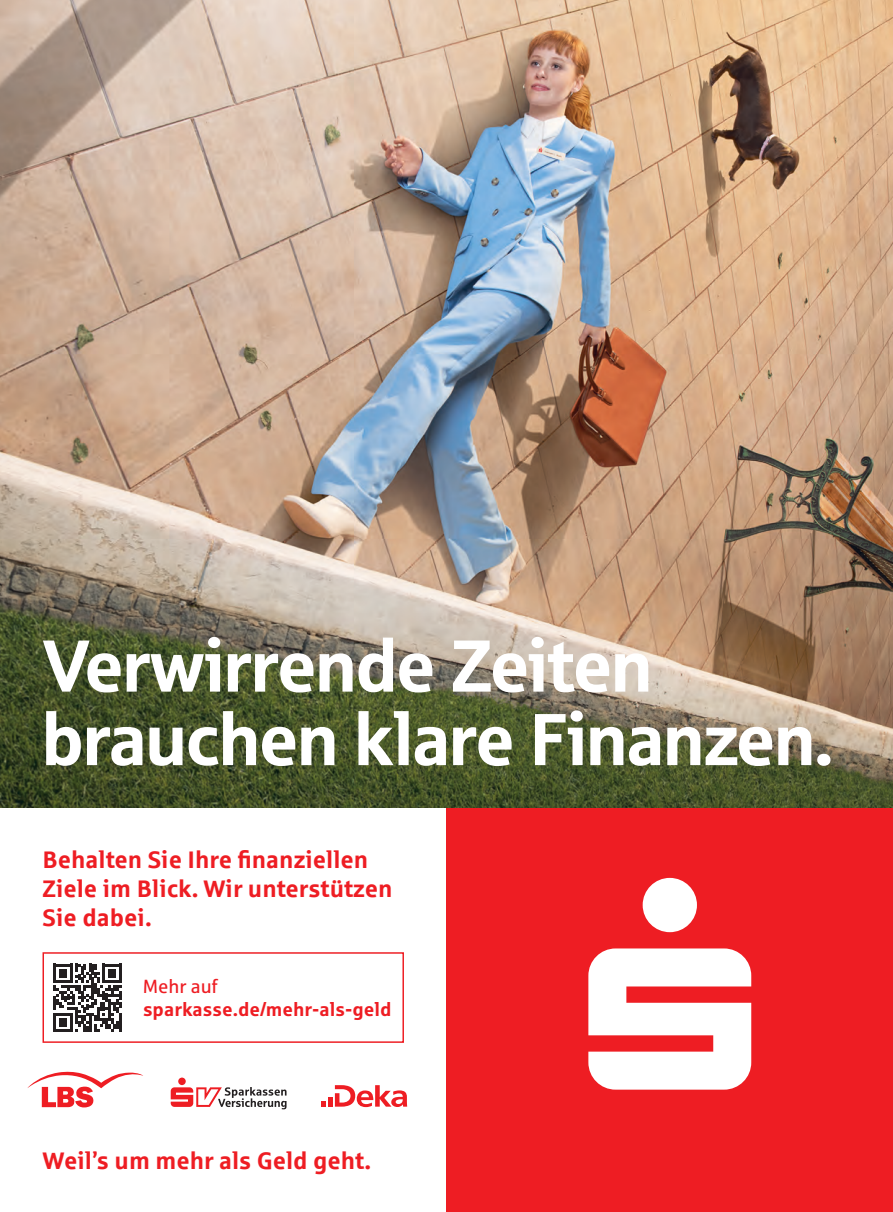
<style>
.page{position:relative;width:893px;height:1212px;background:#fff}
.page>*{position:absolute;margin:0;border:0;box-sizing:border-box;transform-origin:0 0}
.t1{font:73.5px/73.5px "Sparkasse Head";color:#fff}
.t2{font:700 24px/28.8px "Sparkasse Rg";color:#ee1d23}
.t3{font:24px "Sparkasse Rg Bold 3";color:#ee1d23}
.t4{font:19.05px/22.8px "Sparkasse Rg Bold 2";color:#ee1d23}
.s1{font-family:"Sparkasse Rg Bold 3";font-weight:400}
.s2{font-family:"Sparkasse Rg"}
</style>
<div class="page">
<div style="left:447px;top:808px;width:446px;height:404px;background:#ee1d23"></div>
<svg style="left:588px;top:878px;width:163px;height:211px"></svg>
<img style="left:0;top:0;width:893px;height:808px">
<svg style="left:43px;top:952px;width:361px;height:91px"></svg>
<svg style="left:171px;top:1077px;width:116px;height:32px"></svg>
<svg style="left:335px;top:1085px;width:72px;height:22px"></svg>
<div style="left:328px;top:1097px;width:5px;height:9px;background:#ee1d23"></div>
<svg style="left:321px;top:1101px;width:5px;height:5px"></svg>
<svg style="left:27px;top:1071px;width:116px;height:36px"></svg>
<p class="t1" style="left:43px;top:626px;width:792px">Verwirrende Zeiten brauchen klare Finanzen.</p>
<p class="t2" style="left:43px;top:844px;width:351px">Behalten Sie Ihre finanziellen<br>Ziele im Blick. Wir unterstützen<br><span class="s1">Sie dabei.</span></p>
<p class="t4" style="left:143px;top:974px;width:250px"><span class="s2">Mehr auf </span>sparkasse.de/mehr-als-geld</p>
<p class="t3" style="left:43px;top:1145px;width:330px">Weil’s um mehr als Geld geht.</p>
</div>
